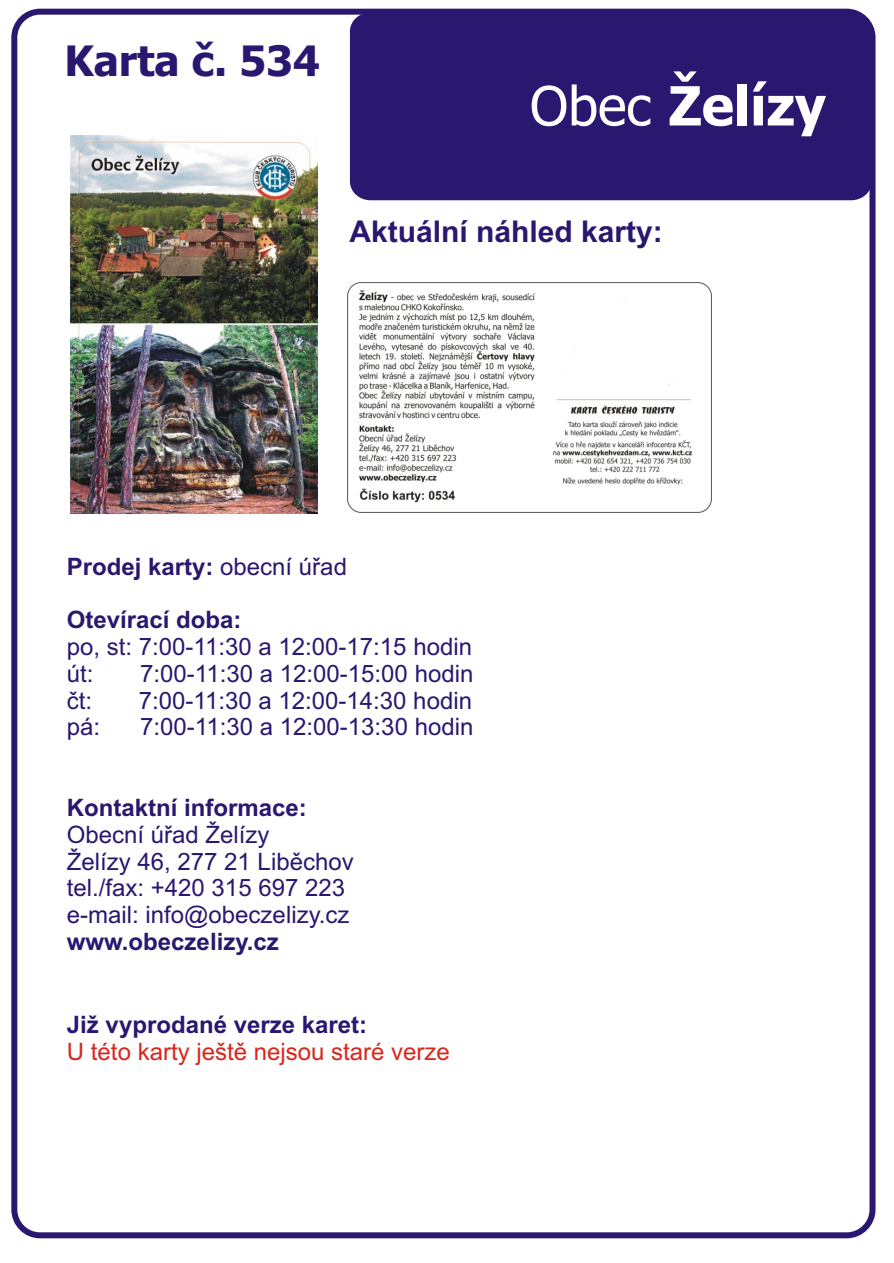
<style>
.page{position:relative;width:894px;height:1263px;background:#fff}
.page>*{position:absolute;margin:0;border:0;box-sizing:border-box;transform-origin:0 0}
.t1{font:700 54px "Tahoma";color:#fff}
.t2{font:700 42px "Tahoma";color:#291770}
.t3{font:700 30px "Arial";color:#291770}
.t4{font:24px/26.8px "Arial";color:#291770}
.t5{font:700 24px "Arial";color:#291770}
.t6{font:24px "Arial";color:#d9261c}
.s1{font-weight:400}
</style>
<div class="page">
<div style="left:11px;top:9px;width:865px;height:1229px;background:#fff;border:6px solid #291770;border-radius:26px"></div>
<div style="left:350px;top:12px;width:522px;height:188px;background:#291770;border-radius:20px"></div>
<img style="left:70px;top:136px;width:247px;height:377px">
<img style="left:348px;top:282px;width:364px;height:230px">
<h2 class="t2" style="left:64px;top:44px;width:257px">Karta è. 534</h2>
<h1 class="t1" style="left:530px;top:84px;width:298px"><span class="s1">Obec</span> Želízy</h1>
<p class="t3" style="left:349px;top:220px;width:315px">Aktuální náhled karty:</p>
<p class="t5" style="left:67px;top:557px;width:282px">Prodej karty: <span class="s1">obecní úøad</span></p>
<p class="t5" style="left:67px;top:611px;width:176px">Otevírací doba:</p>
<p class="t4" style="left:67px;top:635px;width:407px">po, st: 7:00-11:30 a 12:00-17:15 hodin út:</p>
<p class="t4" style="left:140px;top:662px;width:335px">7:00-11:30 a 12:00-15:00 hodin</p>
<p class="t4" style="left:67px;top:689px;width:27px">èt:</p>
<p class="t4" style="left:139px;top:689px;width:335px">7:00-11:30 a 12:00-14:30 hodin</p>
<p class="t4" style="left:67px;top:716px;width:35px">pá:</p>
<p class="t4" style="left:140px;top:716px;width:335px">7:00-11:30 a 12:00-13:30 hodin</p>
<p class="t5" style="left:67px;top:798px;width:242px">Kontaktní informace:</p>
<p class="t4" style="left:67px;top:823px;width:288px">Obecní úøad Želízy<br>Želízy 46, 277 21 Libìchov tel./fax: +420 315 697 223 e-mail: info@obeczelizy.cz</p>
<p class="t5" style="left:67px;top:932px;width:214px">www.obeczelizy.cz</p>
<p class="t5" style="left:67px;top:1016px;width:302px">Již vyprodané verze karet:</p>
<p class="t6" style="left:67px;top:1042px;width:384px">U této karty ještì nejsou staré verze</p>
</div>
